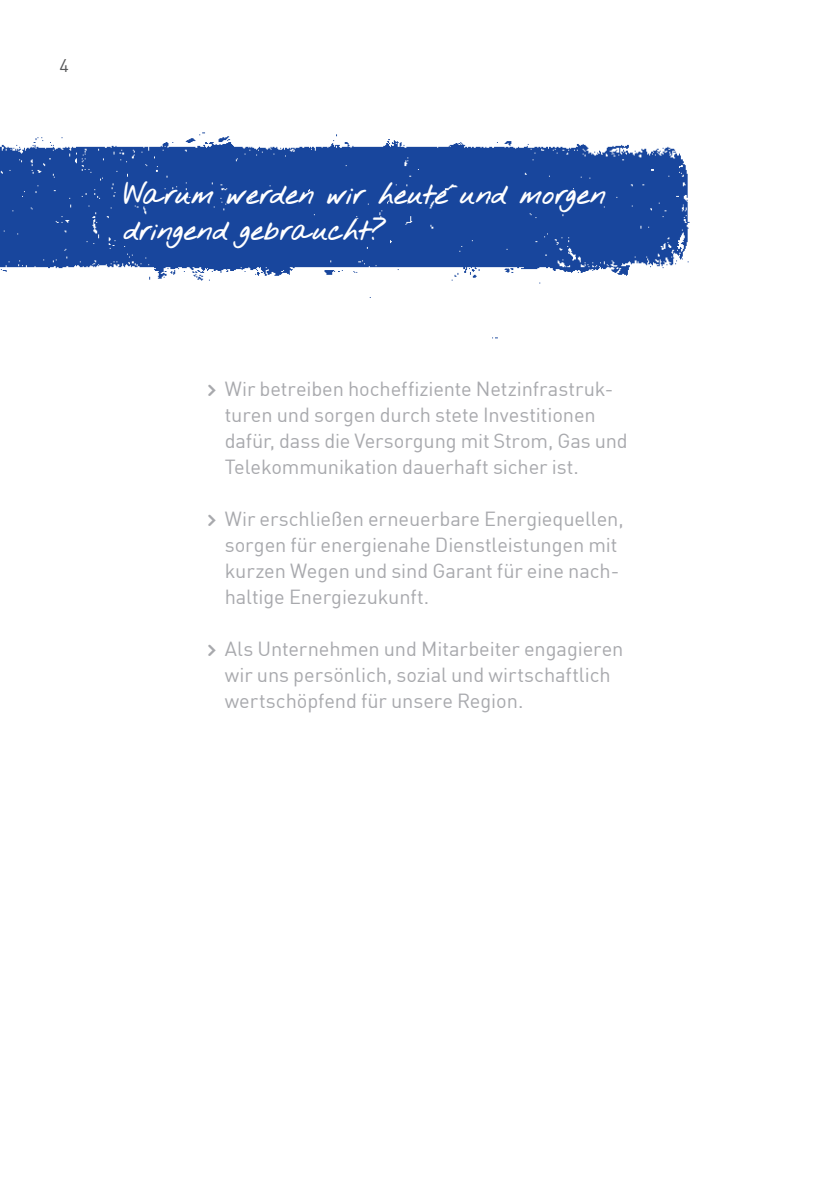
<style>
.page{position:relative;width:840px;height:1191px;background:#fff}
.page>*{position:absolute;margin:0;border:0;box-sizing:border-box;transform-origin:0 0}
.EnBW_Überschrift_21{font:700 24px "Nothing You Could Do";letter-spacing:-.03em;color:#fff}
.EnBW_Vorlauftext_S_1{font:20px/26px "En BWDIN Pro";letter-spacing:-.005em;color:#a8a9ad}
.t1{font:18px "En BWDIN Pro";color:#57585a}
</style>
<div class="page">
<img style="left:0;top:132px;width:690px;height:207px">
<p class="t1" style="left:60px;top:52px;width:11px">4</p>
<p class="EnBW_Überschrift_21" style="left:124px;top:174px;width:484px">Warum werden wir heute und morgen</p>
<p class="EnBW_Überschrift_21" style="left:124px;top:210px;width:264px">dringend gebraucht?</p>
<p class="EnBW_Vorlauftext_S_1" style="left:224px;top:373px;width:404px;text-indent:-17px">» Wir betreiben hocheffiziente Netzinfrastruk&shy;turen und sorgen durch stete Investitionen dafür, dass die Versorgung mit Strom, Gas und Telekommunikation dauerhaft sicher ist.</p>
<p class="EnBW_Vorlauftext_S_1" style="left:224px;top:503px;width:400px;text-indent:-17px">» Wir erschließen erneuerbare Energiequellen, sorgen für energienahe Dienstleistungen mit kurzen Wegen und sind Garant für eine nach&shy;haltige Energiezukunft.</p>
<p class="EnBW_Vorlauftext_S_1" style="left:224px;top:633px;width:400px;text-indent:-17px">» Als Unternehmen und Mitarbeiter engagieren wir uns persönlich, sozial und wirtschaftlich wertschöpfend für unsere Region.</p>
</div>
